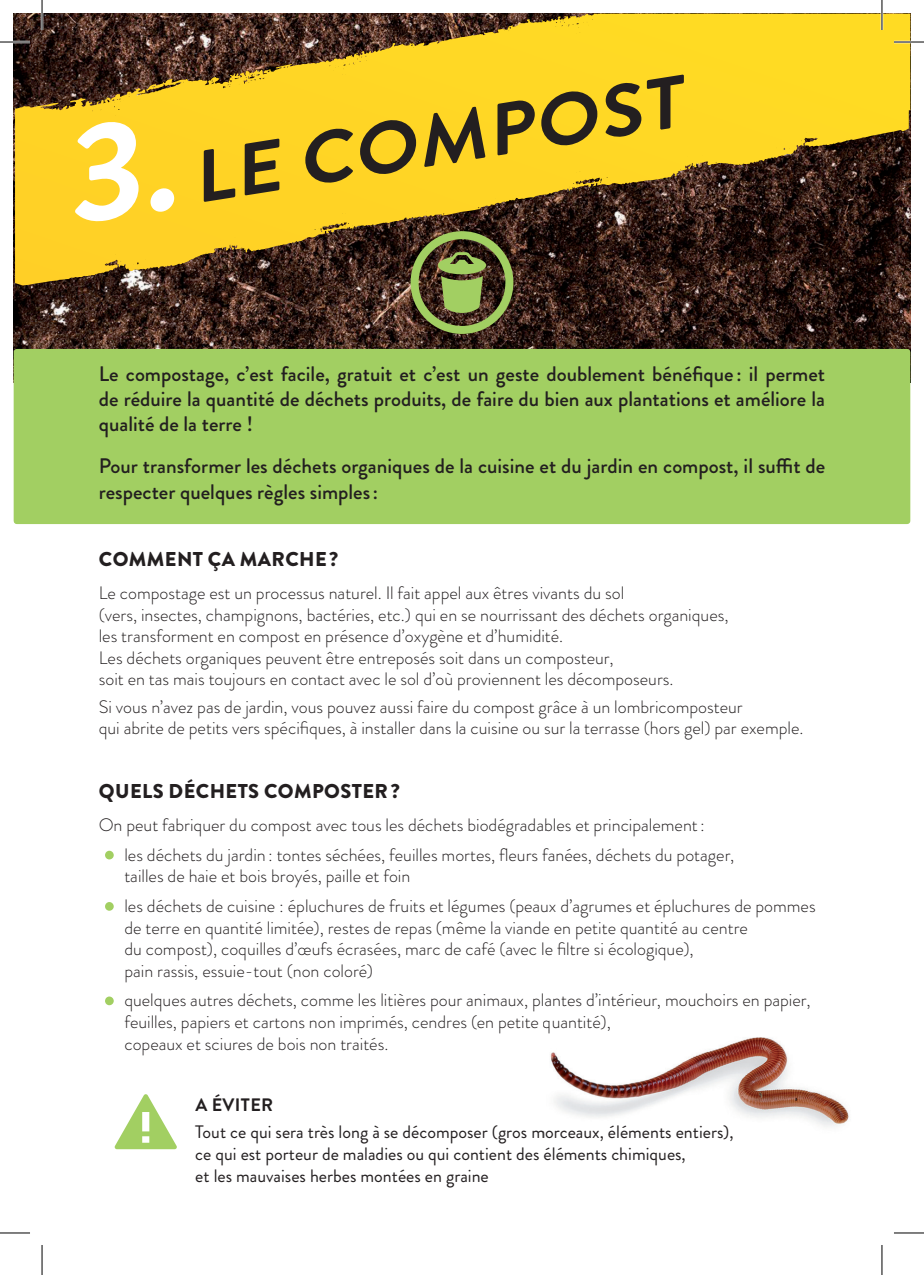
<style>
.page{position:relative;width:924px;height:1275px;background:#fff}
.page>*{position:absolute;margin:0;border:0;box-sizing:border-box;transform-origin:0 0}
.t1{font:500 21px/25.2px "Brandon Grotesque";color:#231f20;text-align:justify}
.t2{font:900 20px "Brandon Grotesque";letter-spacing:.02em;color:#231f20}
.t3{font:300 18px/21.6px "Brandon Grotesque";color:#231f20}
.t4{font:18px/21.6px "Brandon Grotesque";color:#231f20}
.t5{font:700 18px "Brandon Grotesque";letter-spacing:.02em;color:#231f20}
.s1{font-size:60px;color:#a2cf62}
</style>
<div class="page">
<img style="left:14px;top:14px;width:895px;height:335px">
<div style="left:17px;top:352px;width:889px;height:169px;background:#a2cf62"></div>
<div style="left:14px;top:349px;width:895px;height:175px;border:6px solid #a2cf62"></div>
<svg style="left:480px;top:14px;width:117px;height:21px;background:#af8f22"></svg>
<svg style="left:204px;top:74px;width:479px;height:129px;background:#d0ae23"></svg>
<svg style="left:114px;top:1094px;width:63px;height:55px"></svg>
<img style="left:550px;top:1037px;width:299px;height:90px">
<div style="left:410px;top:231px;width:103px;height:103px;border:8px solid #a2cf62;border-radius:50%"></div>
<svg style="left:437px;top:252px;width:49px;height:61px;background:#7c8e48"></svg>
<svg style="left:75px;top:112px;width:99px;height:113px"></svg>
<hr style="left:0;top:41px;width:30px;height:2px;background:#fff">
<hr style="left:893px;top:41px;width:30px;height:2px;background:#fff">
<hr style="left:41px;top:0;width:2px;height:30px;background:#fff">
<hr style="left:880px;top:0;width:2px;height:30px;background:#fff">
<hr style="left:0;top:42px;width:30px;height:1px;background:#000">
<hr style="left:893px;top:42px;width:30px;height:1px;background:#000">
<hr style="left:0;top:1232px;width:30px;height:1px;background:#000">
<hr style="left:893px;top:1232px;width:30px;height:1px;background:#000">
<hr style="left:42px;top:0;width:1px;height:30px;background:#000">
<hr style="left:42px;top:1245px;width:1px;height:30px;background:#000">
<hr style="left:881px;top:0;width:1px;height:30px;background:#000">
<hr style="left:881px;top:1245px;width:1px;height:30px;background:#000">
<p class="t1" style="left:99px;top:361px;width:727px">Le compostage, c’est facile, gratuit et c’est un geste doublement bénéfique : il permet de réduire la quantité de déchets produits, de faire du bien aux plantations et améliore la qualité de la terre !</p>
<p class="t1" style="left:99px;top:454px;width:727px">Pour transformer les déchets organiques de la cuisine et du jardin en compost, il suffit de respecter quelques règles simples:</p>
<p class="t2" style="left:99px;top:545px;width:240px">COMMENT ÇA MARCHE?</p>
<p class="t3" style="left:99px;top:582px;width:631px">Le compostage est un processus naturel. Il fait appel aux êtres vivants du sol<br>(vers, insectes, champignons, bactéries, etc.) qui en se nourrissant des déchets organiques, les transforment en compost en présence d’oxygène et d’humidité.</p>
<p class="t3" style="left:99px;top:647px;width:576px">Les déchets organiques peuvent être entreposés soit dans un composteur,<br>soit en tas mais toujours en contact avec le sol d’où proviennent les décomposeurs.</p>
<p class="t3" style="left:99px;top:696px;width:706px">Si vous n’avez pas de jardin, vous pouvez aussi faire du compost grâce à un lombricomposteur<br>qui abrite de petits vers spécifiques, à installer dans la cuisine ou sur la terrasse (hors gel) par exemple.</p>
<p class="t2" style="left:99px;top:777px;width:302px">QUELS DÉCHETS COMPOSTER?</p>
<p class="t3" style="left:99px;top:814px;width:607px">On peut fabriquer du compost avec tous les déchets biodégradables et principalement:</p>
<p class="t3" style="left:124px;top:843px;width:611px;text-indent:-26px"><span class="s1">•</span> les déchets du jardin : tontes séchées, feuilles mortes, fleurs fanées, déchets du potager, tailles de haie et bois broyés, paille et foin</p>
<p class="t3" style="left:124px;top:895px;width:692px;text-indent:-26px"><span class="s1">•</span> les déchets de cuisine : épluchures de fruits et légumes (peaux d’agrumes et épluchures de pommes de terre en quantité limitée), restes de repas (même la viande en petite quantité au centre<br>du compost), coquilles d’œufs écrasées, marc de café (avec le filtre si écologique),<br>pain rassis, essuie-tout (non coloré)</p>
<p class="t3" style="left:124px;top:989px;width:687px;text-indent:-26px"><span class="s1">•</span> quelques autres déchets, comme les litières pour animaux, plantes d’intérieur, mouchoirs en papier, feuilles, papiers et cartons non imprimés, cendres (en petite quantité),<br>copeaux et sciures de bois non traités.</p>
<p class="t5" style="left:195px;top:1092px;width:79px">A ÉVITER</p>
<p class="t4" style="left:195px;top:1121px;width:539px">Tout ce qui sera très long à se décomposer (gros morceaux, éléments entiers), ce qui est porteur de maladies ou qui contient des éléments chimiques,<br>et les mauvaises herbes montées en graine</p>
</div>
